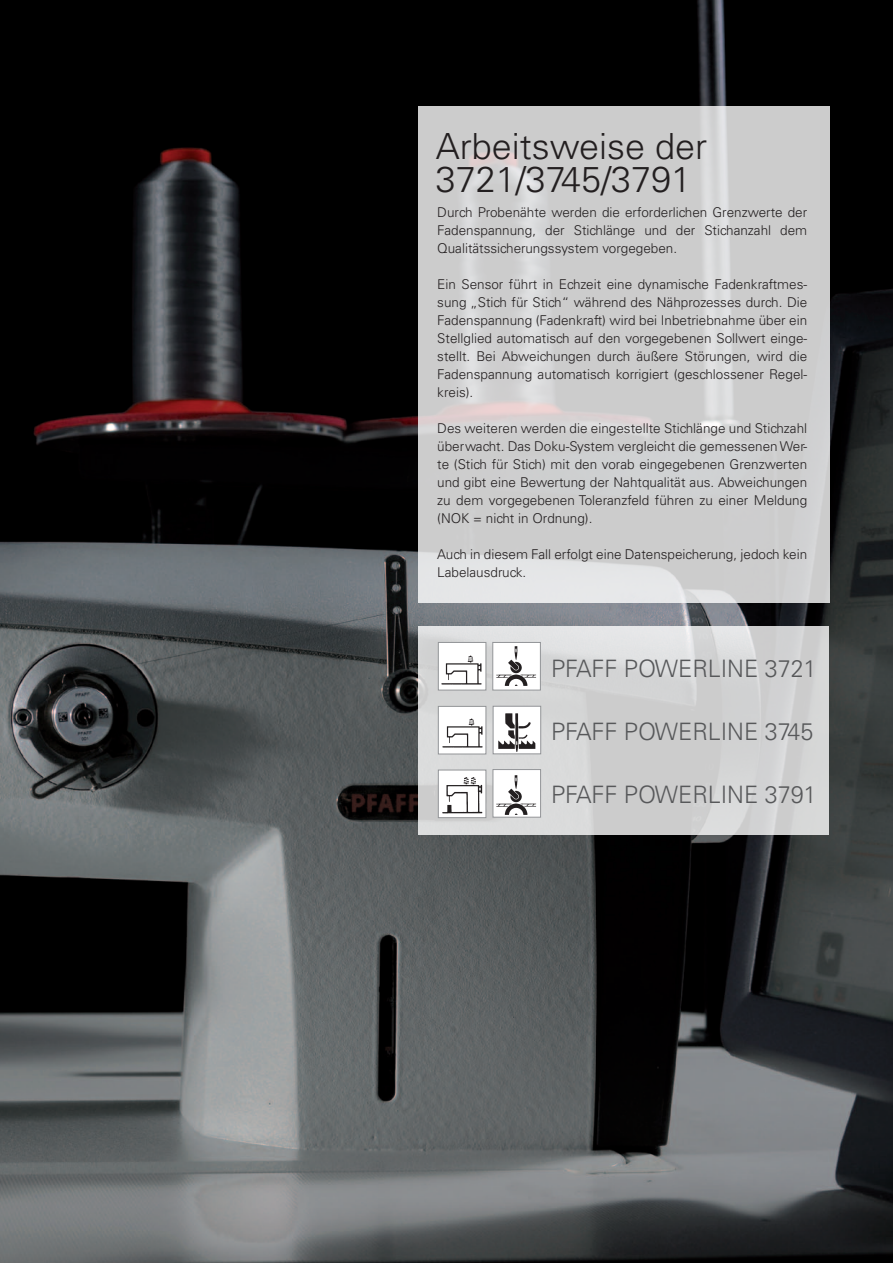
<style>
.page{position:relative;width:893px;height:1263px;background:#fff}
.page>*{position:absolute;margin:0;border:0;box-sizing:border-box;transform-origin:0 0}
.ueberschriften_recht{font:300 36px/33px "Univers";color:#231f20}
.ueberschriften_recht-2{font:300 24px "Univers";color:#57585a}
.t1{font:300 13.5px/18px "Univers";color:#231f20;text-align:justify}
</style>
<div class="page">
<img style="left:0;top:0;width:893px;height:1263px">
<svg style="left:418px;top:626px;width:411px;height:208px;fill:#d3d4d4"></svg>
<div style="left:438px;top:642px;width:48px;height:48px;background:#fff;border:1px solid #939598"></div>
<img style="left:442px;top:655px;width:40px;height:30px">
<div style="left:492px;top:642px;width:49px;height:48px;background:#fff;border:1px solid #939598"></div>
<img style="left:496px;top:646px;width:40px;height:40px">
<div style="left:438px;top:706px;width:48px;height:48px;background:#fff;border:1px solid #939598"></div>
<img style="left:442px;top:718px;width:40px;height:30px">
<div style="left:493px;top:769px;width:48px;height:48px;background:#fff;border:1px solid #939598"></div>
<img style="left:496px;top:775px;width:40px;height:40px">
<div style="left:438px;top:770px;width:48px;height:48px;background:#fff;border:1px solid #939598"></div>
<img style="left:442px;top:777px;width:40px;height:37px">
<div style="left:493px;top:706px;width:48px;height:48px;background:#fff;border:1px solid #939598"></div>
<img style="left:498px;top:713px;width:38px;height:39px">
<svg style="left:418px;top:106px;width:411px;height:496px;fill:#ccc"></svg>
<p class="ueberschriften_recht" style="left:436px;top:130px;width:273px">Arbeitsweise der<br>3721/3745/3791</p>
<p class="t1" style="left:437px;top:203px;width:371px">Durch Probenähte werden die erforderlichen Grenzwerte der Fadenspannung, der Stichlänge und der Stichanzahl dem Qualitätssicherungssystem vorgegeben.</p>
<p class="t1" style="left:437px;top:275px;width:371px">Ein Sensor führt in Echzeit eine dynamische Fadenkraftmes&shy;sung „Stich für Stich“ während des Nähprozesses durch. Die Fadenspannung (Fadenkraft) wird bei Inbetriebnahme über ein Stellglied automatisch auf den vorgegebenen Sollwert einge&shy;stellt. Bei Abweichungen durch äußere Störungen, wird die Fadenspannung automatisch korrigiert (geschlossener Regel&shy;kreis).</p>
<p class="t1" style="left:437px;top:419px;width:371px">Des weiteren werden die eingestellte Stichlänge und Stichzahl überwacht. Das Doku-System vergleicht die gemessenen Wer&shy;te (Stich für Stich) mit den vorab eingegebenen Grenzwerten und gibt eine Bewertung der Nahtqualität aus. Abweichungen zu dem vorgegebenen Toleranzfeld führen zu einer Meldung (NOK = nicht in Ordnung).</p>
<p class="t1" style="left:437px;top:545px;width:371px">Auch in diesem Fall erfolgt eine Datenspeicherung, jedoch kein<br>Labelausdruck.</p>
<p class="ueberschriften_recht-2" style="left:551px;top:654px;width:267px">PFAFF POWERLINE 3721</p>
<p class="ueberschriften_recht-2" style="left:551px;top:717px;width:264px">PFAFF POWERLINE 3745</p>
<p class="ueberschriften_recht-2" style="left:551px;top:780px;width:267px">PFAFF POWERLINE 3791</p>
</div>
